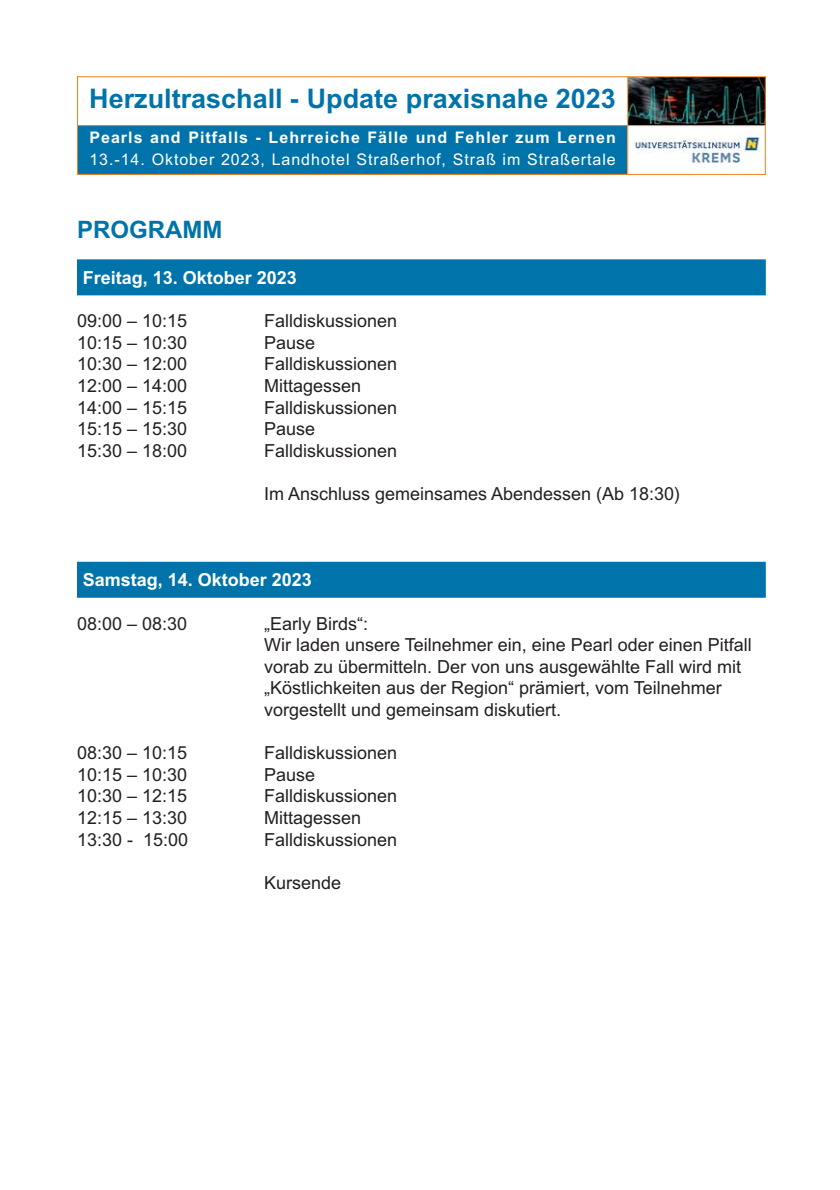
<style>
.page{position:relative;width:840px;height:1190px;background:#fff}
.page>*{position:absolute;margin:0;border:0;box-sizing:border-box;transform-origin:0 0}
.t1{font:700 27px "Arial";color:#0074aa}
.t2{font:700 24px "Arial";color:#0074aa}
.t3{font:18px/21.6px "Arial";color:#231f20}
.t4{font:700 18px "Arial";color:#fff}
.t5{font:16px "Arial";letter-spacing:.06em;color:#fff}
.t6{font:700 16px "Arial";letter-spacing:.065em;color:#fff}
</style>
<div class="page">
<div style="left:77px;top:259px;width:689px;height:36px;background:#0074aa"></div>
<div style="left:77px;top:562px;width:689px;height:36px;background:#0074aa"></div>
<img style="left:628px;top:77px;width:137px;height:48px">
<div style="left:77px;top:126px;width:551px;height:49px;background:#0074aa"></div>
<img style="left:628px;top:131px;width:137px;height:38px">
<hr style="left:77px;top:76px;width:1px;height:99px;background:#f5821f">
<hr style="left:627px;top:76px;width:1px;height:99px;background:#f5821f">
<hr style="left:765px;top:76px;width:1px;height:99px;background:#f5821f">
<hr style="left:77px;top:76px;width:689px;height:1px;background:#f5821f">
<hr style="left:77px;top:125px;width:689px;height:1px;background:#f5821f">
<hr style="left:77px;top:174px;width:689px;height:1px;background:#f5821f">
<h1 class="t1" style="left:89px;top:89px;width:528px">Herzultraschall - Update praxisnahe 2023</h1>
<p class="t6" style="left:89px;top:132px;width:528px">Pearls and Pitfalls - Lehrreiche Fälle und Fehler zum Lernen</p>
<p class="t5" style="left:89px;top:154px;width:528px">13.-14. Oktober 2023, Landhotel Straßerhof, Straß im Straßertale</p>
<h2 class="t2" style="left:77px;top:221px;width:147px">PROGRAMM</h2>
<p class="t4" style="left:83px;top:271px;width:216px">Freitag, 13. Oktober 2023</p>
<p class="t3" style="left:77px;top:312px;width:112px">09:00 – 10:15</p>
<p class="t3" style="left:264px;top:312px;width:135px">Falldiskussionen</p>
<p class="t3" style="left:77px;top:333px;width:112px">10:15 – 10:30</p>
<p class="t3" style="left:264px;top:333px;width:53px">Pause</p>
<p class="t3" style="left:77px;top:355px;width:112px">10:30 – 12:00</p>
<p class="t3" style="left:264px;top:355px;width:135px">Falldiskussionen</p>
<p class="t3" style="left:77px;top:377px;width:112px">12:00 – 14:00</p>
<p class="t3" style="left:264px;top:377px;width:99px">Mittagessen</p>
<p class="t3" style="left:77px;top:398px;width:112px">14:00 – 15:15</p>
<p class="t3" style="left:264px;top:398px;width:135px">Falldiskussionen</p>
<p class="t3" style="left:77px;top:420px;width:112px">15:15 – 15:30</p>
<p class="t3" style="left:264px;top:420px;width:53px">Pause</p>
<p class="t3" style="left:77px;top:441px;width:112px">15:30 – 18:00</p>
<p class="t3" style="left:264px;top:441px;width:135px">Falldiskussionen</p>
<p class="t3" style="left:264px;top:485px;width:418px">Im Anschluss gemeinsames Abendessen (Ab 18:30)</p>
<p class="t4" style="left:83px;top:574px;width:231px">Samstag, 14. Oktober 2023</p>
<p class="t3" style="left:77px;top:614px;width:112px">08:00 – 08:30</p>
<p class="t3" style="left:264px;top:614px;width:489px">„Early Birds“:<br>Wir laden unsere Teilnehmer ein, eine Pearl oder einen Pitfall vorab zu übermitteln. Der von uns ausgewählte Fall wird mit „Köstlichkeiten aus der Region“ prämiert, vom Teilnehmer vorgestellt und gemeinsam diskutiert.</p>
<p class="t3" style="left:77px;top:744px;width:112px">08:30 – 10:15</p>
<p class="t3" style="left:264px;top:744px;width:135px">Falldiskussionen</p>
<p class="t3" style="left:77px;top:765px;width:112px">10:15 – 10:30</p>
<p class="t3" style="left:264px;top:765px;width:53px">Pause</p>
<p class="t3" style="left:77px;top:787px;width:112px">10:30 – 12:15</p>
<p class="t3" style="left:264px;top:787px;width:135px">Falldiskussionen</p>
<p class="t3" style="left:77px;top:809px;width:112px">12:15 – 13:30</p>
<p class="t3" style="left:264px;top:809px;width:99px">Mittagessen</p>
<p class="t3" style="left:77px;top:830px;width:113px">13:30 - 15:00</p>
<p class="t3" style="left:264px;top:830px;width:135px">Falldiskussionen</p>
<p class="t3" style="left:264px;top:873px;width:79px">Kursende</p>
</div>
